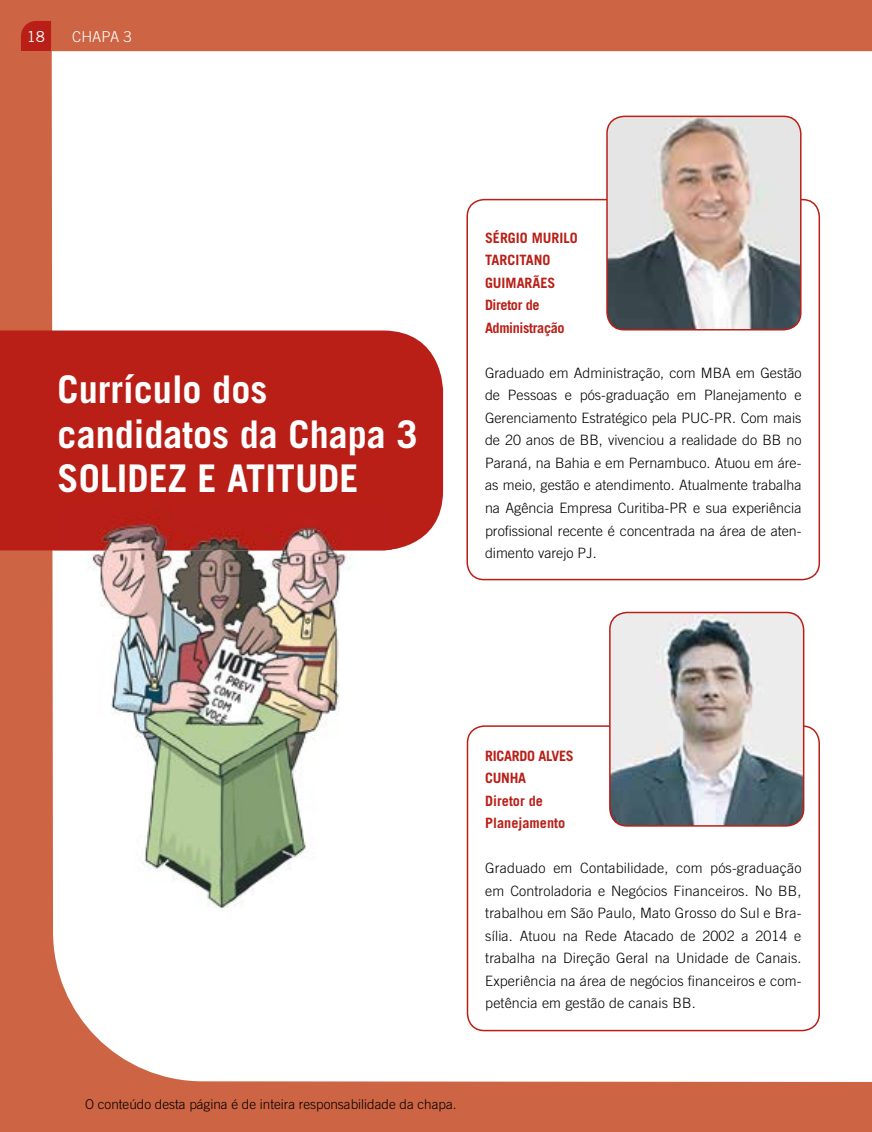
<style>
.page{position:relative;width:872px;height:1132px;background:#fff}
.page>*{position:absolute;margin:0;border:0;box-sizing:border-box;transform-origin:0 0}
.t1{font:700 38.1px/44.5px "Trade Gothic";color:#fff}
.t2{font:300 15px "Trade Gothic";color:#fff}
.t3{font:15px "Trade Gothic";color:#fff}
.t4{font:300 14.25px/22.5px "Trade Gothic";letter-spacing:.005em;color:#000;text-align:justify}
.t5{font:700 14.25px/22.5px "Trade Gothic";color:#b91f17}
.t6{font:300 13.5px "Trade Gothic";color:#000}
</style>
<div class="page">
<div style="left:0;top:0;width:872px;height:1131px;background:#cd6443"></div>
<div style="left:52px;top:51px;width:820px;height:1030px;background:#fff"></div>
<svg style="left:21px;top:21px;width:30px;height:30px"></svg>
<div style="left:467px;top:199px;width:352px;height:380px;background:#fff;border-radius:17px"></div>
<div style="left:466px;top:199px;width:354px;height:381px;border:2px solid #b91f17;border-radius:17px"></div>
<div style="left:467px;top:725px;width:352px;height:305px;background:#fff;border-radius:17px"></div>
<div style="left:467px;top:725px;width:353px;height:305px;border:2px solid #b91f17;border-radius:17px"></div>
<img style="left:607px;top:116px;width:193px;height:213px">
<div style="left:606px;top:116px;width:195px;height:214px;border:2px solid #b91f17;border-radius:17px"></div>
<img style="left:610px;top:612px;width:193px;height:213px">
<div style="left:609px;top:611px;width:195px;height:215px;border:2px solid #b91f17;border-radius:17px"></div>
<div style="left:0;top:330px;width:443px;height:220px;background:#b91f17"></div>
<img style="left:53px;top:505px;width:339px;height:413px">
<p class="t3" style="left:27px;top:27px;width:20px">18</p>
<p class="t2" style="left:72px;top:28px;width:61px">CHAPA 3</p>
<h1 class="t1" style="left:58px;top:367px;width:362px">Currículo dos candidatos da Chapa 3<br>SOLIDEZ E ATITUDE</h1>
<p class="t5" style="left:485px;top:226px;width:94px">SÉRGIO MURILO<br>TARCITANO<br>GUIMARÃES<br>Diretor de<br>Administração</p>
<p class="t4" style="left:485px;top:361px;width:318px">Graduado em Administração, com MBA em Gestão de Pessoas e pós-graduação em Planejamento e Gerenciamento Estratégico pela PUC-PR. Com mais de 20 anos de BB, vivenciou a realidade do BB no Paraná, na Bahia e em Pernambuco. Atuou em áre&shy;as meio, gestão e atendimento. Atualmente trabalha na Agência Empresa Curitiba-PR e sua experiência profissional recente é concentrada na área de aten&shy;dimento varejo PJ.</p>
<p class="t5" style="left:485px;top:743px;width:90px">RICARDO ALVES<br>CUNHA<br>Diretor de<br>Planejamento</p>
<p class="t4" style="left:485px;top:856px;width:318px">Graduado em Contabilidade, com pós-graduação em Controladoria e Negócios Financeiros. No BB, trabalhou em São Paulo, Mato Grosso do Sul e Bra&shy;sília. Atuou na Rede Atacado de 2002 a 2014 e trabalha na Direção Geral na Unidade de Canais.<br>Experiência na área de negócios financeiros e com&shy;petência em gestão de canais BB.</p>
<p class="t6" style="left:85px;top:1095px;width:373px">O conteúdo desta página é de inteira responsabilidade da chapa.</p>
</div>
